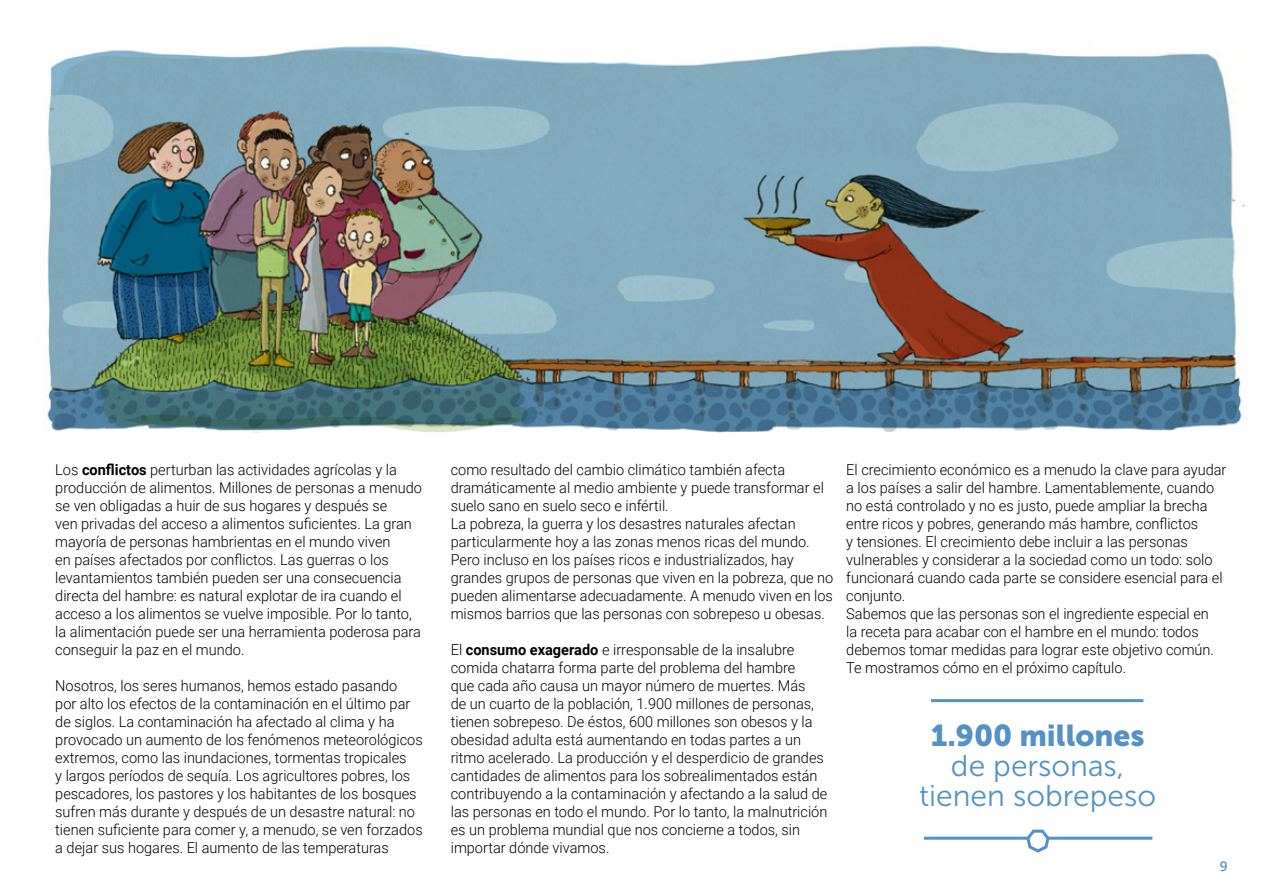
<style>
.page{position:relative;width:1263px;height:893px;background:#fff}
.page>*{position:absolute;margin:0;border:0;box-sizing:border-box;transform-origin:0 0}
.t1{font:30px/30px "Museo Sans 300";color:#5391c6;text-align:center}
.t2{font:30px "Museo Sans 900";color:#5391c6}
.t3{font:300 15px/18px "Roboto";color:#000}
.t4{font:600 13.5px "Open Sans";color:#5391c6}
.s1{font-weight:700}
</style>
<div class="page">
<img style="left:46px;top:44px;width:1199px;height:389px">
<hr style="left:931px;top:699px;width:212px;height:3px;background:#5391c6">
<hr style="left:924px;top:837px;width:104px;height:3px;background:#5391c6">
<hr style="left:1048px;top:837px;width:104px;height:3px;background:#5391c6">
<svg style="left:1025px;top:829px;width:26px;height:24px"></svg>
<p class="t3" style="left:55px;top:460px;width:368px">Los <span class="s1">conflictos</span> perturban las actividades agrícolas y la producción de alimentos. Millones de personas a menudo se ven obligadas a huir de sus hogares y después se<br>ven privadas del acceso a alimentos suficientes. La gran mayoría de personas hambrientas en el mundo viven<br>en países afectados por conflictos. Las guerras o los levantamientos también pueden ser una consecuencia directa del hambre: es natural explotar de ira cuando el acceso a los alimentos se vuelve imposible. Por lo tanto, la alimentación puede ser una herramienta poderosa para conseguir la paz en el mundo.</p>
<p class="t3" style="left:55px;top:676px;width:369px">Nosotros, los seres humanos, hemos estado pasando<br>por alto los efectos de la contaminación en el último par de siglos. La contaminación ha afectado al clima y ha provocado un aumento de los fenómenos meteorológicos extremos, como las inundaciones, tormentas tropicales<br>y largos períodos de sequía. Los agricultores pobres, los pescadores, los pastores y los habitantes de los bosques sufren más durante y después de un desastre natural: no tienen suficiente para comer y, a menudo, se ven forzados a dejar sus hogares. El aumento de las temperaturas</p>
<p class="t3" style="left:451px;top:460px;width:384px">como resultado del cambio climático también afecta dramáticamente al medio ambiente y puede transformar el suelo sano en suelo seco e infértil.<br>La pobreza, la guerra y los desastres naturales afectan particularmente hoy a las zonas menos ricas del mundo.<br>Pero incluso en los países ricos e industrializados, hay grandes grupos de personas que viven en la pobreza, que no pueden alimentarse adecuadamente. A menudo viven en los mismos barrios que las personas con sobrepeso u obesas.</p>
<p class="t3" style="left:451px;top:640px;width:378px">El <span class="s1">consumo exagerado</span> e irresponsable de la insalubre comida chatarra forma parte del problema del hambre<br>que cada año causa un mayor número de muertes. Más<br>de un cuarto de la población, 1.900 millones de personas, tienen sobrepeso. De éstos, 600 millones son obesos y la obesidad adulta está aumentando en todas partes a un ritmo acelerado. La producción y el desperdicio de grandes cantidades de alimentos para los sobrealimentados están contribuyendo a la contaminación y afectando a la salud de las personas en todo el mundo. Por lo tanto, la malnutrición es un problema mundial que nos concierne a todos, sin importar dónde vivamos.</p>
<p class="t3" style="left:846px;top:460px;width:382px">El crecimiento económico es a menudo la clave para ayudar a los países a salir del hambre. Lamentablemente, cuando no está controlado y no es justo, puede ampliar la brecha entre ricos y pobres, generando más hambre, conflictos<br>y tensiones. El crecimiento debe incluir a las personas vulnerables y considerar a la sociedad como un todo: solo funcionará cuando cada parte se considere esencial para el conjunto.<br>Sabemos que las personas son el ingrediente especial en<br>la receta para acabar con el hambre en el mundo: todos debemos tomar medidas para lograr este objetivo común.<br>Te mostramos cómo en el próximo capítulo.</p>
<h1 class="t2" style="left:931px;top:719px;width:215px">1.900 millones</h1>
<h1 class="t1" style="left:919px;top:751px;width:238px">de personas, tienen sobrepeso</h1>
<p class="t4" style="left:1220px;top:856px;width:9px">9</p>
</div>
